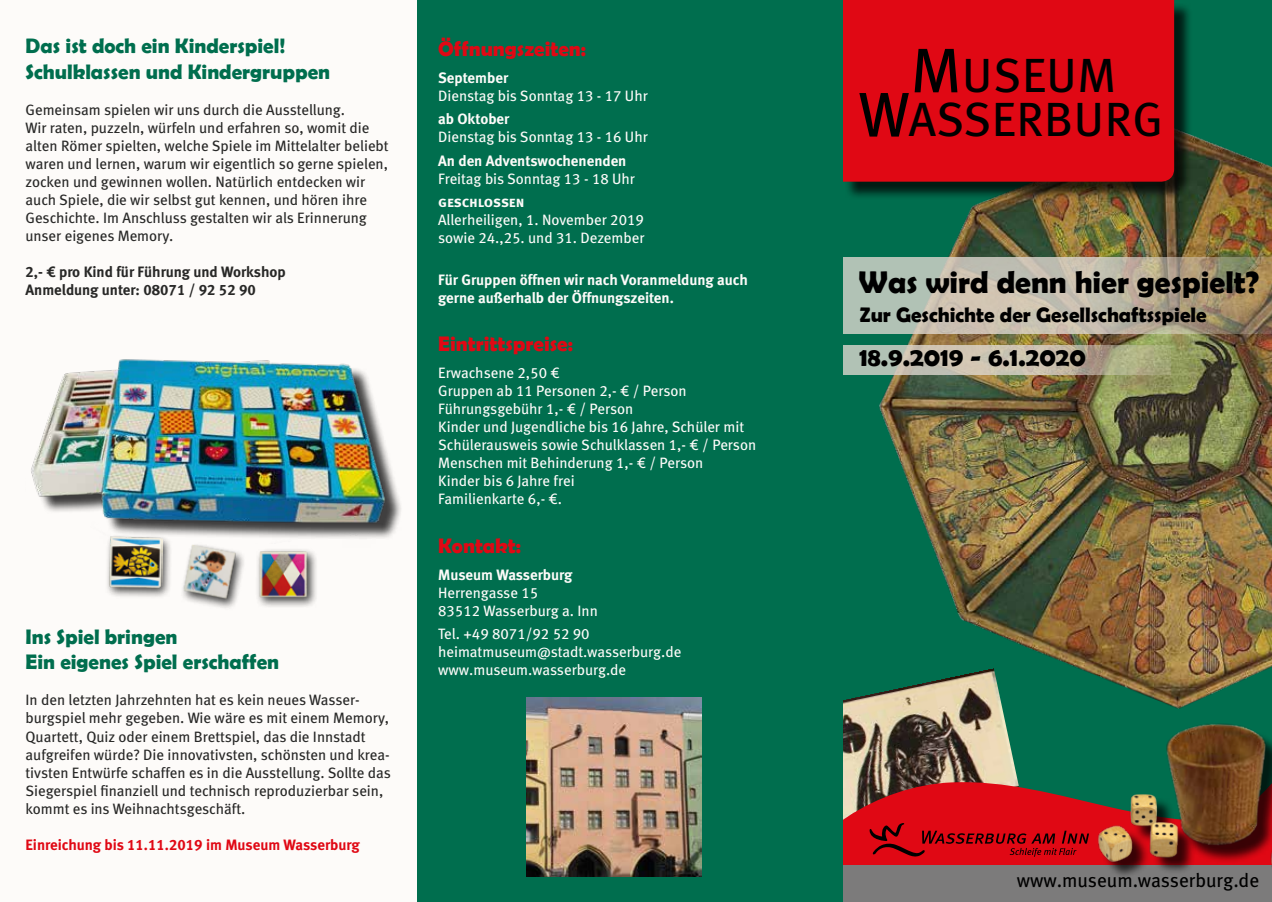
<style>
.page{position:relative;width:1272px;height:902px;background:#fff}
.page>*{position:absolute;margin:0;border:0;box-sizing:border-box;transform-origin:0 0}
.t1{font:48px/44.1px "Meta Book LF Caps";color:#000;text-align:center}
.t2{font:700 31.5px "Berlin Sans FB Demi";color:#000}
.t3{font:700 26.25px "Berlin Sans FB Demi";color:#000}
.t4{font:700 21px/25.2px "Berlin Sans FB Demi";color:#006e4e}
.t5{font:700 21px "Berlin Sans FB Demi";color:#e00814}
.t6{font:700 21px "Berlin Sans FB Demi";color:#000}
.t7{font:19.35px "Meta Book LF";color:#000}
.t8{font:15px/18px "Meta Book LF";color:#282827}
.t9{font:15px/18px "Meta Book LF";color:#fdfbf9}
.t10{font:700 15px/18px "Meta";color:#fdfbf9}
.t11{font:15px/18px "Meta Bold LF";color:#282827}
.t12{font:15px "Meta Bold LF";color:#fdfbf9}
.t13{font:15px "Meta Bold LF";color:#e00814}
.t14{font:15px "Meta Bold Caps";letter-spacing:-.01em;color:#fdfbf9}
.s1{font-size:63px}
</style>
<div class="page">
<div style="left:0;top:0;width:417px;height:901px;background:#fdfbf9"></div>
<div style="left:842px;top:0;width:429px;height:901px;background:#006e4e"></div>
<img style="left:843px;top:697px;width:173px;height:76px">
<img style="left:860px;top:135px;width:411px;height:606px">
<div style="left:844px;top:2px;width:348px;height:198px;background:#000;opacity:.75"></div>
<div style="left:843px;top:0;width:331px;height:182px;background:#e00814"></div>
<div style="left:859px;top:29px;width:307px;height:128px;background:#e00814"></div>
<svg style="left:843px;top:257px;width:428px;height:76px;background:#b7b29e"></svg>
<svg style="left:843px;top:344px;width:328px;height:30px;background:#bab7a0"></svg>
<svg style="left:843px;top:773px;width:250px;height:92px;background:#b72b2c"></svg>
<svg style="left:869px;top:822px;width:220px;height:35px;background:#bc0610"></svg>
<div style="left:842px;top:865px;width:429px;height:36px;background:#7c7b7b"></div>
<img style="left:1141px;top:698px;width:130px;height:167px">
<img style="left:1093px;top:780px;width:157px;height:96px">
<div style="left:417px;top:0;width:425px;height:901px;background:#006e4e"></div>
<img style="left:526px;top:697px;width:175px;height:179px">
<div style="left:35px;top:362px;width:368px;height:197px;background:#000;opacity:.75"></div>
<img style="left:31px;top:359px;width:360px;height:184px">
<div style="left:105px;top:533px;width:68px;height:66px;background:#000;opacity:.75"></div>
<img style="left:106px;top:534px;width:56px;height:55px">
<div style="left:180px;top:542px;width:66px;height:68px;background:#000;opacity:.75"></div>
<img style="left:180px;top:542px;width:59px;height:61px">
<div style="left:255px;top:547px;width:63px;height:61px;background:#000;opacity:.75"></div>
<img style="left:257px;top:549px;width:56px;height:51px">
<h3 class="t4" style="left:26px;top:33px;width:306px">Das ist doch ein Kinderspiel!<br>Schulklassen und Kindergruppen</h3>
<p class="t8" style="left:26px;top:100px;width:364px">Gemeinsam spielen wir uns durch die Ausstellung.<br>Wir raten, puzzeln, würfeln und erfahren so, womit die alten Römer spielten, welche Spiele im Mittelalter beliebt waren und lernen, warum wir eigentlich so gerne spielen, zocken und gewinnen wollen. Natürlich entdecken wir auch Spiele, die wir selbst gut kennen, und hören ihre Geschichte. Im Anschluss gestalten wir als Erinnerung unser eigenes Memory.</p>
<p class="t11" style="left:26px;top:262px;width:262px">2,- € pro Kind für Führung und Workshop<br>Anmeldung unter: 08071 / 92 52 90</p>
<h3 class="t4" style="left:26px;top:624px;width:255px">Ins Spiel bringen<br>Ein eigenes Spiel erschaffen</h3>
<p class="t8" style="left:26px;top:691px;width:367px">In den letzten Jahrzehnten hat es kein neues Wasser&shy;burgspiel mehr gegeben. Wie wäre es mit einem Memory, Quartett, Quiz oder einem Brettspiel, das die Innstadt aufgreifen würde? Die innovativsten, schönsten und krea&shy;tivsten Entwürfe schaffen es in die Ausstellung. Sollte das Siegerspiel finanziell und technisch reproduzierbar sein, kommt es ins Weihnachtsgeschäft.</p>
<p class="t13" style="left:26px;top:835px;width:336px">Einreichung bis 11.11.2019 im Museum Wasserburg</p>
<h3 class="t5" style="left:438px;top:36px;width:149px">Öffnungszeiten:</h3>
<p class="t10" style="left:438px;top:69px;width:72px">September</p>
<p class="t9" style="left:438px;top:87px;width:211px">Dienstag bis Sonntag 13 - 17 Uhr</p>
<p class="t12" style="left:438px;top:110px;width:73px">ab Oktober</p>
<p class="t9" style="left:438px;top:128px;width:211px">Dienstag bis Sonntag 13 - 16 Uhr</p>
<p class="t12" style="left:438px;top:152px;width:190px">An den Adventswochenenden</p>
<p class="t9" style="left:438px;top:169px;width:198px">Freitag bis Sonntag 13 - 18 Uhr</p>
<p class="t14" style="left:438px;top:193px;width:88px">geschlossen</p>
<p class="t9" style="left:438px;top:211px;width:208px">Allerheiligen, 1. November 2019 sowie 24.,25. und 31. Dezember</p>
<p class="t10" style="left:438px;top:270px;width:311px">Für Gruppen öffnen wir nach Voranmeldung auch gerne außerhalb der Öffnungszeiten.</p>
<h3 class="t5" style="left:438px;top:332px;width:136px">Eintrittspreise:</h3>
<p class="t9" style="left:438px;top:364px;width:319px">Erwachsene 2,50 €<br>Gruppen ab 11 Personen 2,- € / Person<br>Führungsgebühr 1,- € / Person<br>Kinder und Jugendliche bis 16 Jahre, Schüler mit<br>Schülerausweis sowie Schulklassen 1,- € / Person<br>Menschen mit Behinderung 1,- € / Person<br>Kinder bis 6 Jahre frei<br>Familienkarte 6,- €.</p>
<h3 class="t5" style="left:438px;top:533px;width:84px">Kontakt:</h3>
<p class="t12" style="left:438px;top:566px;width:136px">Museum Wasserburg</p>
<p class="t9" style="left:438px;top:583px;width:161px">Herrengasse 15<br>83512 Wasserburg a. Inn</p>
<p class="t9" style="left:438px;top:625px;width:245px">Tel. +49 8071/92 52 90 heimatmuseum@stadt.wasserburg.de www.museum.wasserburg.de</p>
<h1 class="t1" style="left:859px;top:53px;width:306px"><span class="s1">M</span>USEUM<br><span class="s1">W</span>ASSERBURG</h1>
<h2 class="t2" style="left:858px;top:264px;width:402px">Was wird denn hier gespielt?</h2>
<h3 class="t6" style="left:859px;top:302px;width:349px">Zur Geschichte der Gesellschaftsspiele</h3>
<h3 class="t3" style="left:859px;top:342px;width:228px">18.9.2019 - 6.1.2020</h3>
<p class="t7" style="left:1016px;top:868px;width:244px">www.museum.wasserburg.de</p>
</div>
